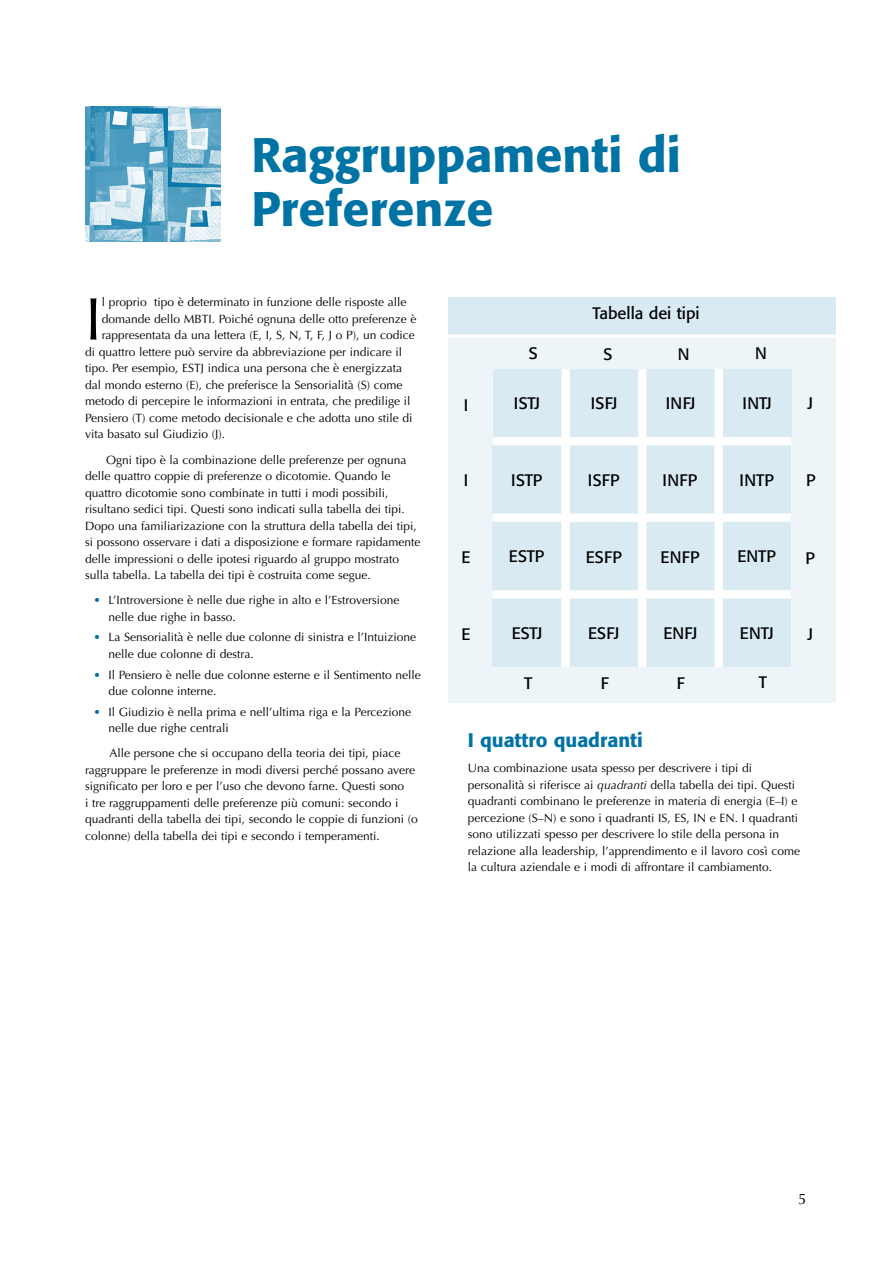
<style>
.page{position:relative;width:893px;height:1263px;background:#fff}
.page>*{position:absolute;margin:0;border:0;box-sizing:border-box;transform-origin:0 0}
.t1{font:60.15px "Optima LT Pro";color:#000}
.t2{font:500 48px/54px "Formata Pro";color:#0073a5}
.t3{font:500 19.5px "Formata Pro";color:#0073a5}
.t4{font:16.5px "Formata Pro";color:#000}
.t5{font:15px "Optima LT Pro";color:#000}
.t6{font:12px/16.5px "Optima LT Pro";color:#000}
.s1{color:#0073a5}
.s2{font-style:italic}
</style>
<div class="page">
<img style="left:85px;top:106px;width:135px;height:135px">
<div style="left:448px;top:298px;width:388px;height:405px;background:#edf5f9"></div>
<div style="left:448px;top:298px;width:388px;height:38px;background:#d9eaf2"></div>
<div style="left:493px;top:369px;width:68px;height:68px;background:#d9eaf2"></div>
<div style="left:493px;top:446px;width:68px;height:68px;background:#d9eaf2"></div>
<div style="left:569px;top:446px;width:69px;height:68px;background:#d9eaf2"></div>
<div style="left:569px;top:522px;width:69px;height:69px;background:#d9eaf2"></div>
<div style="left:646px;top:522px;width:68px;height:69px;background:#d9eaf2"></div>
<div style="left:646px;top:599px;width:68px;height:68px;background:#d9eaf2"></div>
<div style="left:722px;top:599px;width:69px;height:68px;background:#d9eaf2"></div>
<div style="left:722px;top:522px;width:69px;height:68px;background:#d9eaf2"></div>
<div style="left:569px;top:599px;width:69px;height:68px;background:#d9eaf2"></div>
<div style="left:646px;top:446px;width:68px;height:68px;background:#d9eaf2"></div>
<div style="left:722px;top:446px;width:69px;height:68px;background:#d9eaf2"></div>
<div style="left:493px;top:522px;width:68px;height:68px;background:#d9eaf2"></div>
<div style="left:493px;top:599px;width:68px;height:68px;background:#d9eaf2"></div>
<div style="left:570px;top:369px;width:68px;height:68px;background:#d9eaf2"></div>
<div style="left:647px;top:369px;width:68px;height:68px;background:#d9eaf2"></div>
<div style="left:723px;top:369px;width:68px;height:68px;background:#d9eaf2"></div>
<div style="left:561px;top:369px;width:9px;height:298px;background:#fff"></div>
<div style="left:493px;top:590px;width:298px;height:8px;background:#fff"></div>
<div style="left:493px;top:513px;width:298px;height:9px;background:#fff"></div>
<div style="left:493px;top:437px;width:298px;height:8px;background:#fff"></div>
<div style="left:638px;top:369px;width:8px;height:298px;background:#fff"></div>
<div style="left:715px;top:369px;width:8px;height:298px;background:#fff"></div>
<hr style="left:447px;top:334px;width:389px;height:3px;background:#fff">
<h2 class="t2" style="left:251px;top:128px;width:431px">Raggruppamenti di<br>Preferenze</h2>
<h1 class="t1" style="left:85px;top:281px;width:18px">I</h1>
<p class="t6" style="left:102px;top:294px;width:306px">l proprio tipo è determinato in funzione delle risposte alle</p>
<p class="t6" style="left:102px;top:311px;width:316px">domande dello MBTI. Poiché ognuna delle otto preferenze è</p>
<p class="t6" style="left:102px;top:327px;width:315px">rappresentata da una lettera (E, I, S, N, T, F, J o P), un codice</p>
<p class="t6" style="left:85px;top:344px;width:319px">di quattro lettere può servire da abbreviazione per indicare il</p>
<p class="t6" style="left:85px;top:360px;width:319px">tipo. Per esempio, ESTJ indica una persona che è energizzata</p>
<p class="t6" style="left:85px;top:377px;width:319px">dal mondo esterno (E), che preferisce la Sensorialità (S) come</p>
<p class="t6" style="left:85px;top:393px;width:327px">metodo di percepire le informazioni in entrata, che predilige il</p>
<p class="t6" style="left:85px;top:410px;width:329px">Pensiero (T) come metodo decisionale e che adotta uno stile di</p>
<p class="t6" style="left:85px;top:426px;width:142px">vita basato sul Giudizio (J).</p>
<p class="t6" style="left:85px;top:451px;width:337px;text-indent:21px">Ogni tipo è la combinazione delle preferenze per ognuna delle quattro coppie di preferenze o dicotomie. Quando le quattro dicotomie sono combinate in tutti i modi possibili, risultano sedici tipi. Questi sono indicati sulla tabella dei tipi.<br>Dopo una familiarizazione con la struttura della tabella dei tipi, si possono osservare i dati a disposizione e formare rapidamente delle impressioni o delle ipotesi riguardo al gruppo mostrato sulla tabella. La tabella dei tipi è costruita come segue.</p>
<p class="t6" style="left:108px;top:592px;width:292px;text-indent:-15px"><span class="s1">•</span> L’Introversione è nelle due righe in alto e l’Estroversione nelle due righe in basso.</p>
<p class="t6" style="left:108px;top:629px;width:309px;text-indent:-15px"><span class="s1">•</span> La Sensorialità è nelle due colonne di sinistra e l’Intuizione nelle due colonne di destra.</p>
<p class="t6" style="left:108px;top:666px;width:314px;text-indent:-15px"><span class="s1">•</span> Il Pensiero è nelle due colonne esterne e il Sentimento nelle due colonne interne.</p>
<p class="t6" style="left:108px;top:703px;width:304px;text-indent:-15px"><span class="s1">•</span> Il Giudizio è nella prima e nell’ultima riga e la Percezione nelle due righe centrali</p>
<p class="t6" style="left:85px;top:745px;width:334px;text-indent:24px">Alle persone che si occupano della teoria dei tipi, piace raggruppare le preferenze in modi diversi perché possano avere significato per loro e per l’uso che devono farne. Questi sono<br>i tre raggruppamenti delle preferenze più comuni: secondo i quadranti della tabella dei tipi, secondo le coppie di funzioni (o colonne) della tabella dei tipi e secondo i temperamenti.</p>
<h3 class="t4" style="left:592px;top:302px;width:109px">Tabella dei tipi</h3>
<h3 class="t4" style="left:529px;top:342px;width:10px">S</h3>
<h3 class="t4" style="left:603px;top:343px;width:10px">S</h3>
<h3 class="t4" style="left:678px;top:343px;width:13px">N</h3>
<h3 class="t4" style="left:755px;top:343px;width:13px">N</h3>
<h3 class="t4" style="left:464px;top:395px;width:6px">I</h3>
<h3 class="t4" style="left:591px;top:393px;width:28px">ISFJ</h3>
<h3 class="t4" style="left:666px;top:393px;width:31px">INFJ</h3>
<h3 class="t4" style="left:742px;top:393px;width:31px">INTJ</h3>
<h3 class="t4" style="left:807px;top:393px;width:7px">J</h3>
<h3 class="t4" style="left:514px;top:393px;width:28px">ISTJ</h3>
<h3 class="t4" style="left:464px;top:470px;width:6px">I</h3>
<h3 class="t4" style="left:511px;top:469px;width:33px">ISTP</h3>
<h3 class="t4" style="left:588px;top:469px;width:33px">ISFP</h3>
<h3 class="t4" style="left:663px;top:469px;width:36px">INFP</h3>
<h3 class="t4" style="left:740px;top:469px;width:36px">INTP</h3>
<h3 class="t4" style="left:806px;top:469px;width:11px">P</h3>
<h3 class="t4" style="left:461px;top:546px;width:10px">E</h3>
<h3 class="t4" style="left:509px;top:546px;width:37px">ESTP</h3>
<h3 class="t4" style="left:586px;top:546px;width:38px">ESFP</h3>
<h3 class="t4" style="left:661px;top:546px;width:41px">ENFP</h3>
<h3 class="t4" style="left:737px;top:546px;width:40px">ENTP</h3>
<h3 class="t4" style="left:805px;top:547px;width:11px">P</h3>
<h3 class="t4" style="left:461px;top:624px;width:10px">E</h3>
<h3 class="t4" style="left:512px;top:623px;width:32px">ESTJ</h3>
<h3 class="t4" style="left:588px;top:623px;width:33px">ESFJ</h3>
<h3 class="t4" style="left:663px;top:623px;width:35px">ENFJ</h3>
<h3 class="t4" style="left:740px;top:623px;width:35px">ENTJ</h3>
<h3 class="t4" style="left:807px;top:624px;width:7px">J</h3>
<h3 class="t4" style="left:524px;top:672px;width:10px">T</h3>
<h3 class="t4" style="left:601px;top:672px;width:9px">F</h3>
<h3 class="t4" style="left:677px;top:672px;width:9px">F</h3>
<h3 class="t4" style="left:759px;top:671px;width:10px">T</h3>
<h3 class="t3" style="left:468px;top:728px;width:176px">I quattro quadranti</h3>
<p class="t6" style="left:468px;top:760px;width:334px">Una combinazione usata spesso per descrivere i tipi di personalità si riferisce ai <span class="s2">quadranti</span> della tabella dei tipi. Questi quadranti combinano le preferenze in materia di energia (E–I) e percezione (S–N) e sono i quadranti IS, ES, IN e EN. I quadranti sono utilizzati spesso per descrivere lo stile della persona in relazione alla leadership, l’apprendimento e il lavoro così come la cultura aziendale e i modi di affrontare il cambiamento.</p>
<p class="t5" style="left:798px;top:1189px;width:10px">5</p>
</div>
